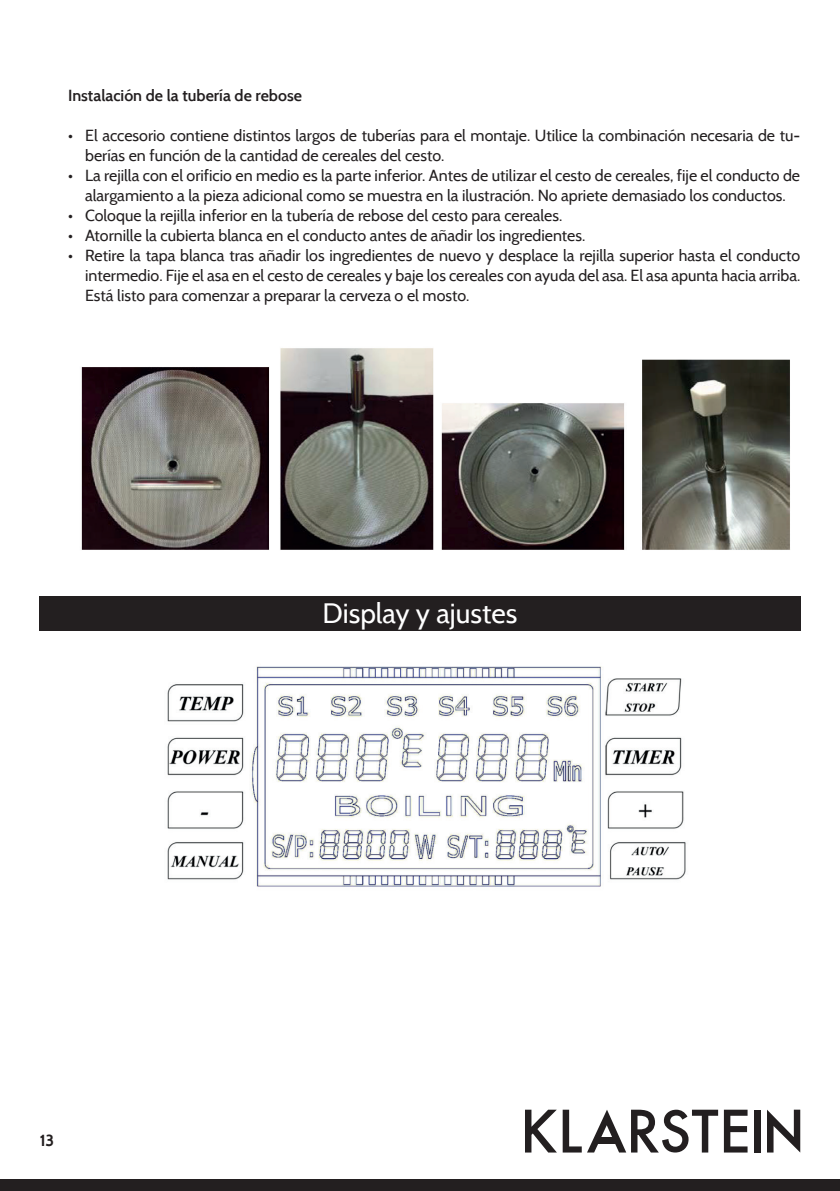
<style>
.page{position:relative;width:840px;height:1191px;background:#fff}
.page>*{position:absolute;margin:0;border:0;box-sizing:border-box;transform-origin:0 0}
.t1{font:28px "Cabin";color:#fff}
.t2{font:16px/20px "Cabin";color:#231f20}
.t3{font:600 16px "Cabin";color:#231f20}
.t4{font:700 16px "Cabin";color:#231f20}
</style>
<div class="page">
<div style="left:0;top:1179px;width:839px;height:12px;background:#231f20"></div>
<svg style="left:525px;top:1109px;width:31px;height:43px"></svg>
<svg style="left:723px;top:1109px;width:24px;height:43px"></svg>
<div style="left:753px;top:1109px;width:7px;height:43px;background:#231f20"></div>
<svg style="left:562px;top:1109px;width:155px;height:43px"></svg>
<div style="left:594px;top:1137px;width:24px;height:6px;background:#231f20"></div>
<svg style="left:767px;top:1109px;width:32px;height:43px"></svg>
<div style="left:40px;top:596px;width:760px;height:35px;background:#231f20"></div>
<img style="left:81px;top:348px;width:709px;height:202px">
<img style="left:167px;top:666px;width:519px;height:221px">
<p class="t3" style="left:68px;top:85px;width:235px">Instalación de la tubería de rebose</p>
<p class="t2" style="left:85px;top:125px;width:716px;text-indent:-17px">• El accesorio contiene distintos largos de tuberías para el montaje. Utilice la combinación necesaria de tu&shy;berías en función de la cantidad de cereales del cesto.</p>
<p class="t2" style="left:68px;top:165px;width:733px;text-align:center">• La rejilla con el orificio en medio es la parte inferior. Antes de utilizar el cesto de cereales, fije el conducto de alargamiento a la pieza adicional como se muestra en la ilustración. No apriete demasiado los conductos.</p>
<p class="t2" style="left:68px;top:205px;width:495px">• Coloque la rejilla inferior en la tubería de rebose del cesto para cereales.</p>
<p class="t2" style="left:68px;top:225px;width:518px">• Atornille la cubierta blanca en el conducto antes de añadir los ingredientes.</p>
<p class="t2" style="left:85px;top:245px;width:716px;text-align:justify;text-indent:-17px">• Retire la tapa blanca tras añadir los ingredientes de nuevo y desplace la rejilla superior hasta el conducto intermedio. Fije el asa en el cesto de cereales y baje los cereales con ayuda del asa. El asa apunta hacia arriba.<br>Está listo para comenzar a preparar la cerveza o el mosto.</p>
<h1 class="t1" style="left:322px;top:596px;width:196px">Display y ajustes</h1>
<p class="t4" style="left:40px;top:1130px;width:16px">13</p>
</div>
